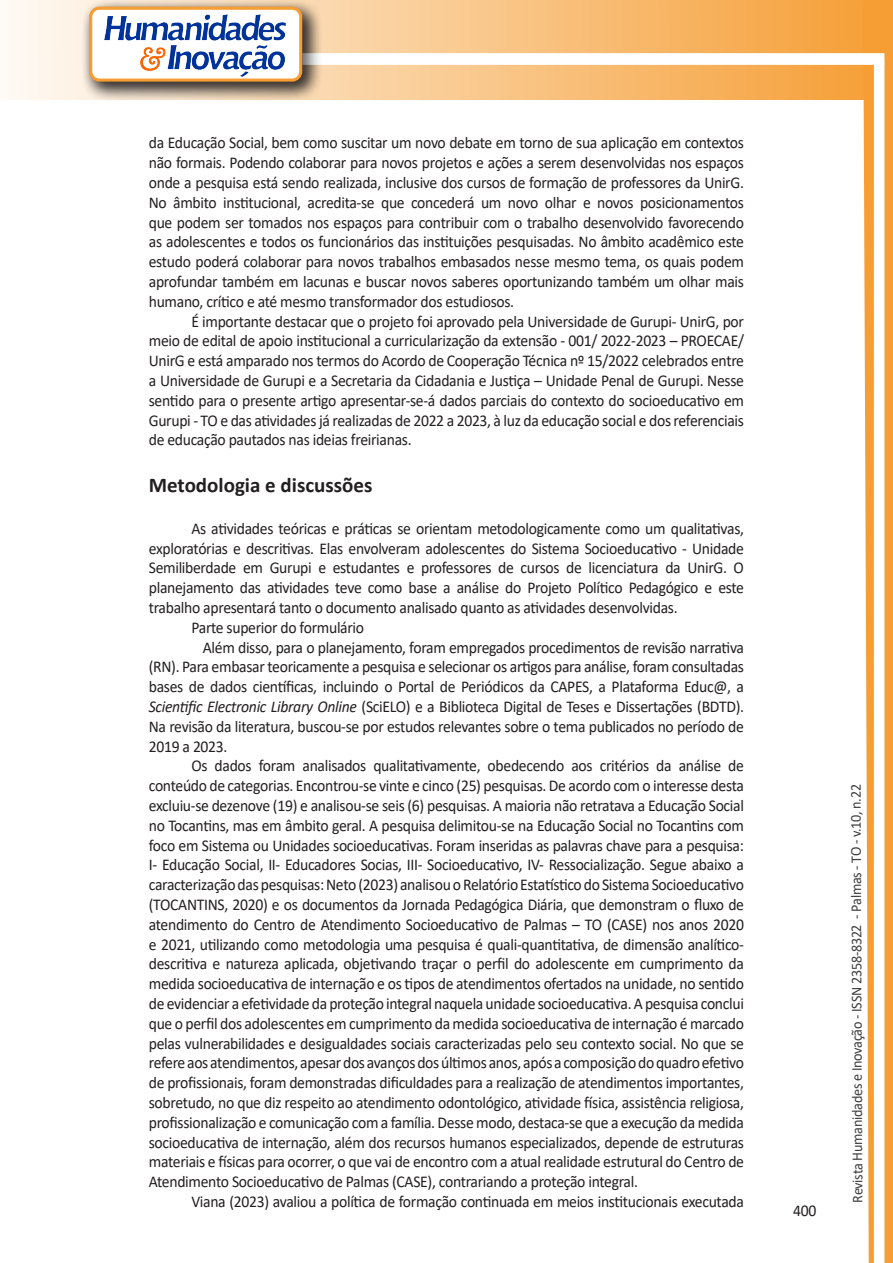
<style>
.page{position:relative;width:893px;height:1263px;background:#fff}
.page>*{position:absolute;margin:0;border:0;box-sizing:border-box;transform-origin:0 0}
.Titulo_2{font:700 21px "Calibri";color:#231f20}
.texto{font:16.5px/19.8px "Calibri";letter-spacing:-.02em;color:#231f20;text-align:justify;scale:.95 1}
.t1{font:15px "Calibri";letter-spacing:-.025em;color:#3e3e3f;scale:.95 1}
.s1{font-style:italic}
</style>
<div class="page">
<svg style="left:5px;top:0;width:858px;height:100px;background:#f9c484"></svg>
<div style="left:302px;top:53px;width:582px;height:12px;background:#fff;border:2px solid #fff"></div>
<svg style="left:863px;top:0;width:30px;height:1263px"></svg>
<div style="left:81px;top:0;width:241px;height:102px;background:#231f20;opacity:.75"></div>
<div style="left:91px;top:8px;width:210px;height:72px;background:#fff;border-radius:9px"></div>
<img style="left:104px;top:14px;width:181px;height:62px">
<div style="left:89px;top:7px;width:213px;height:75px;border:3px solid #f69e34;border-radius:9px"></div>
<p class="texto" style="left:149px;top:133px;width:628px">da Educação Social, bem como suscitar um novo debate em torno de sua aplicação em contextos não formais. Podendo colaborar para novos projetos e ações a serem desenvolvidas nos espaços onde a pesquisa está sendo realizada, inclusive dos cursos de formação de professores da UnirG.<br>No âmbito institucional, acredita-se que concederá um novo olhar e novos posicionamentos que podem ser tomados nos espaços para contribuir com o trabalho desenvolvido favorecendo as adolescentes e todos os funcionários das instituições pesquisadas. No âmbito acadêmico este estudo poderá colaborar para novos trabalhos embasados nesse mesmo tema, os quais podem aprofundar também em lacunas e buscar novos saberes oportunizando também um olhar mais humano, crítico e até mesmo transformador dos estudiosos.</p>
<p class="texto" style="left:149px;top:311px;width:628px;text-indent:43px">É importante destacar que o projeto foi aprovado pela Universidade de Gurupi- UnirG, por meio de edital de apoio institucional a curricularização da extensão - 001/ 2022-2023 – PROECAE/ UnirG e está amparado nos termos do Acordo de Cooperação Técnica nº 15/2022 celebrados entre a Universidade de Gurupi e a Secretaria da Cidadania e Justiça – Unidade Penal de Gurupi. Nesse sentido para o presente artigo apresentar-se-á dados parciais do contexto do socioeducativo em Gurupi - TO e das atividades já realizadas de 2022 a 2023, à luz da educação social e dos referenciais de educação pautados nas ideias freirianas.</p>
<p class="Titulo_2" style="left:149px;top:470px;width:225px">Metodologia e discussões</p>
<p class="texto" style="left:149px;top:518px;width:628px;text-indent:43px">As atividades teóricas e práticas se orientam metodologicamente como um qualitativas, exploratórias e descritivas. Elas envolveram adolescentes do Sistema Socioeducativo - Unidade Semiliberdade em Gurupi e estudantes e professores de cursos de licenciatura da UnirG. O planejamento das atividades teve como base a análise do Projeto Político Pedagógico e este trabalho apresentará tanto o documento analisado quanto as atividades desenvolvidas.</p>
<p class="texto" style="left:191px;top:617px;width:183px">Parte superior do formulário</p>
<p class="texto" style="left:149px;top:637px;width:628px;text-indent:54px">Além disso, para o planejamento, foram empregados procedimentos de revisão narrativa (RN). Para embasar teoricamente a pesquisa e selecionar os artigos para análise, foram consultadas bases de dados científicas, incluindo o Portal de Periódicos da CAPES, a Plataforma Educ@, a <span class="s1">Scientific Electronic Library Online</span> (SciELO) e a Biblioteca Digital de Teses e Dissertações (BDTD).<br>Na revisão da literatura, buscou-se por estudos relevantes sobre o tema publicados no período de 2019 a 2023.</p>
<p class="texto" style="left:149px;top:755px;width:628px;text-indent:43px">Os dados foram analisados qualitativamente, obedecendo aos critérios da análise de conteúdo de categorias. Encontrou-se vinte e cinco (25) pesquisas. De acordo com o interesse desta excluiu-se dezenove (19) e analisou-se seis (6) pesquisas. A maioria não retratava a Educação Social no Tocantins, mas em âmbito geral. A pesquisa delimitou-se na Educação Social no Tocantins com foco em Sistema ou Unidades socioeducativas. Foram inseridas as palavras chave para a pesquisa:<br>I- Educação Social, II- Educadores Socias, III- Socioeducativo, IV- Ressocialização. Segue abaixo a caracterização das pesquisas: Neto (2023) analisou o Relatório Estatístico do Sistema Socioeducativo (TOCANTINS, 2020) e os documentos da Jornada Pedagógica Diária, que demonstram o fluxo de atendimento do Centro de Atendimento Socioeducativo de Palmas – TO (CASE) nos anos 2020 e 2021, utilizando como metodologia uma pesquisa é quali-quantitativa, de dimensão analítico&shy;descritiva e natureza aplicada, objetivando traçar o perfil do adolescente em cumprimento da medida socioeducativa de internação e os tipos de atendimentos ofertados na unidade, no sentido de evidenciar a efetividade da proteção integral naquela unidade socioeducativa. A pesquisa conclui que o perfil dos adolescentes em cumprimento da medida socioeducativa de internação é marcado pelas vulnerabilidades e desigualdades sociais caracterizadas pelo seu contexto social. No que se refere aos atendimentos, apesar dos avanços dos últimos anos, após a composição do quadro efetivo de profissionais, foram demonstradas dificuldades para a realização de atendimentos importantes, sobretudo, no que diz respeito ao atendimento odontológico, atividade física, assistência religiosa, profissionalização e comunicação com a família. Desse modo, destaca-se que a execução da medida socioeducativa de internação, além dos recursos humanos especializados, depende de estruturas materiais e físicas para ocorrer, o que vai de encontro com a atual realidade estrutural do Centro de Atendimento Socioeducativo de Palmas (CASE), contrariando a proteção integral.</p>
<p class="texto" style="left:191px;top:1191px;width:583px">Viana (2023) avaliou a política de formação continuada em meios institucionais executada</p>
<p class="texto" style="left:793px;top:1200px;width:26px">400</p>
<p class="t1" style="left:846px;top:1203px;width:442px;rotate:-90deg">Revista Humanidades e Inovação - ISSN 2358-8322 - Palmas - TO - v.10, n.22</p>
</div>
